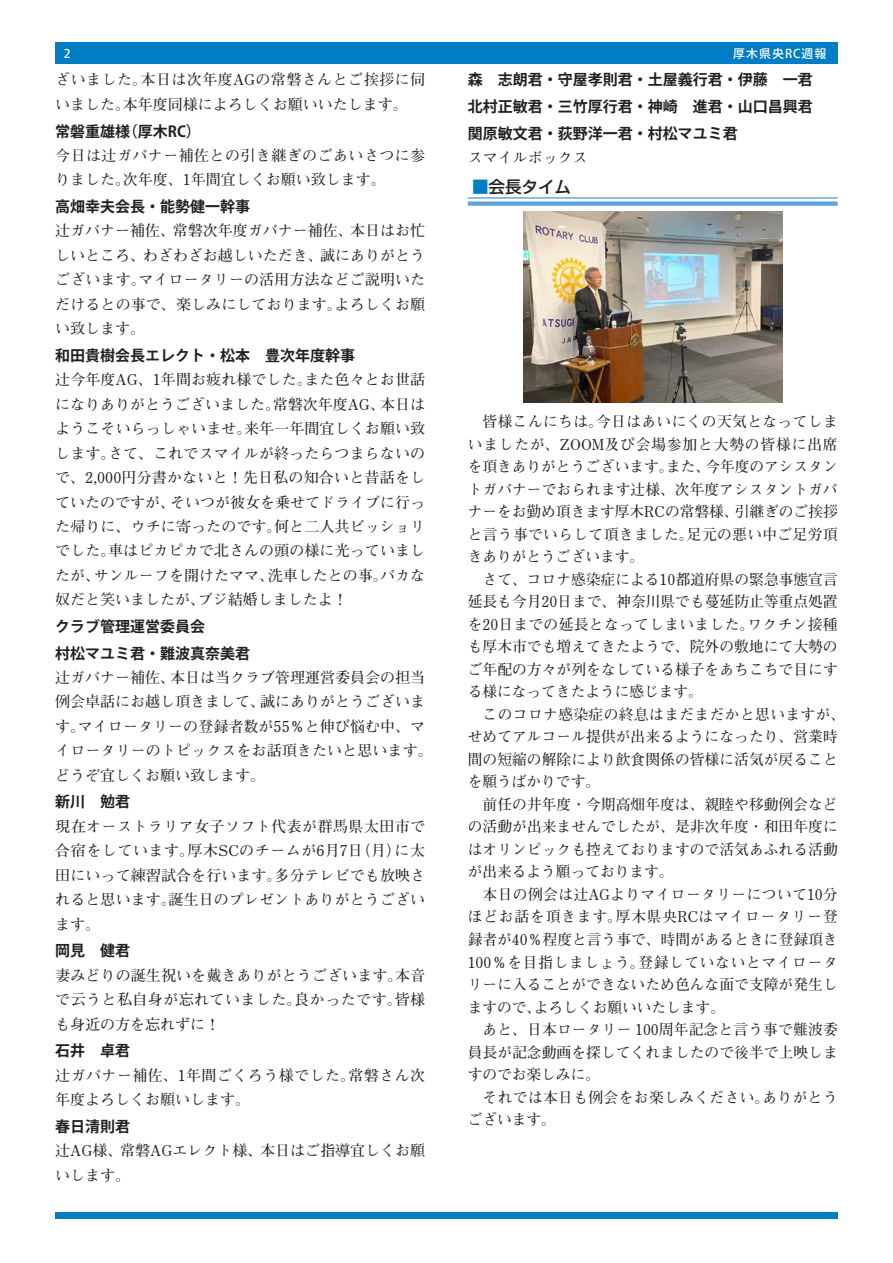
<style>
.page{position:relative;width:893px;height:1263px;background:#fff}
.page>*{position:absolute;margin:0;border:0;box-sizing:border-box;transform-origin:0 0}
.本文タイトル1{font:500 16.5px "Shin Go Pro";color:#231f20}
.スマイル本文{font:700 15px/24.5px "Futo Min A101 Pro";letter-spacing:.005em;color:#231f20;text-align:justify}
.会長タイム本文{font:700 15px/22.5px "Futo Min A101 Pro";letter-spacing:.005em;color:#231f20;text-align:justify}
.スマイル氏名{font:700 15px "Koz Go Pr 6 N";color:#231f20}
.スマイル本文-2{font:700 15px/24.5px "Futo Min A101 Pro";letter-spacing:.03em;color:#231f20}
.会長タイム本文-2{font:700 15px/22.5px "Futo Min A101 Pro";letter-spacing:.03em;color:#231f20}
.t1{font:500 12px "Koz Go Pr 6 N";letter-spacing:.08em;color:#fff}
.s1{color:#007ec5}
</style>
<div class="page">
<div style="left:55px;top:43px;width:783px;height:21px;background:#007ec5"></div>
<div style="left:55px;top:1213px;width:783px;height:6px;background:#007ec5"></div>
<hr style="left:468px;top:197px;width:370px;height:2px;background:#60a3d8">
<div style="left:468px;top:201px;width:370px;height:5px;background:#60a3d8"></div>
<img style="left:523px;top:212px;width:259px;height:191px">
<p class="t1" style="left:64px;top:47px;width:8px">2</p>
<p class="t1" style="left:733px;top:47px;width:95px">厚木県央RC週報</p>
<p class="スマイル本文" style="left:55px;top:66px;width:371px">ざいました。本日は次年度AGの常磐さんとご挨拶に伺いました。本年度同様によろしくお願いいたします。</p>
<p class="スマイル氏名" style="left:55px;top:123px;width:147px">常磐重雄様（厚木RC）</p>
<p class="スマイル本文-2" style="left:55px;top:141px;width:372px">今日は辻ガバナー補佐との引き継ぎのごあいさつに参りました。次年度、1年間宜しくお願い致します。</p>
<p class="スマイル氏名" style="left:55px;top:198px;width:197px">高畑幸夫会長・能勢健一幹事</p>
<p class="スマイル本文" style="left:55px;top:217px;width:371px">辻ガバナー補佐、常磐次年度ガバナー補佐、本日はお忙しいところ、わざわざお越しいただき、誠にありがとうございます。マイロータリーの活用方法などご説明いただけるとの事で、楽しみにしております。よろしくお願い致します。</p>
<p class="スマイル氏名" style="left:55px;top:347px;width:302px">和田貴樹会長エレクト・松本　豊次年度幹事</p>
<p class="スマイル本文" style="left:55px;top:366px;width:371px">辻今年度AG、1年間お疲れ様でした。また色々とお世話になりありがとうございました。常磐次年度AG、本日はようこそいらっしゃいませ。来年一年間宜しくお願い致します。さて、これでスマイルが終ったらつまらないので、2,000円分書かないと！先日私の知合いと昔話をしていたのですが、そいつが彼女を乗せてドライブに行った帰りに、ウチに寄ったのです。何と二人共ビッショリでした。車はピカピカで北さんの頭の様に光っていましたが、サンルーフを開けたママ、洗車したとの事。バカな奴だと笑いましたが、ブジ結婚しましたよ！</p>
<p class="スマイル氏名" style="left:55px;top:618px;width:152px">クラブ管理運営委員会</p>
<p class="スマイル氏名" style="left:55px;top:645px;width:197px">村松マユミ君・難波真奈美君</p>
<p class="スマイル本文" style="left:55px;top:663px;width:379px;text-align:left">辻ガバナー補佐、本日は当クラブ管理運営委員会の担当例会卓話にお越し頂きまして、誠にありがとうございます。マイロータリーの登録者数が55％と伸び悩む中、マイロータリーのトピックスをお話頂きたいと思います。どうぞ宜しくお願い致します。</p>
<p class="スマイル氏名" style="left:55px;top:793px;width:77px">新川　勉君</p>
<p class="スマイル本文" style="left:55px;top:812px;width:372px">現在オーストラリア女子ソフト代表が群馬県太田市で合宿をしています。厚木SCのチームが6月7日（月）に太田にいって練習試合を行います。多分テレビでも放映されると思います。誕生日のプレゼントありがとうございます。</p>
<p class="スマイル氏名" style="left:55px;top:942px;width:77px">岡見　健君</p>
<p class="スマイル本文" style="left:55px;top:961px;width:371px">妻みどりの誕生祝いを戴きありがとうございます。本音で云うと私自身が忘れていました。良かったです。皆様も身近の方を忘れずに！</p>
<p class="スマイル氏名" style="left:55px;top:1042px;width:77px">石井　卓君</p>
<p class="スマイル本文-2" style="left:55px;top:1061px;width:371px">辻ガバナー補佐、1年間ごくろう様でした。常磐さん次年度よろしくお願いします。</p>
<p class="スマイル氏名" style="left:55px;top:1118px;width:77px">春日清則君</p>
<p class="スマイル本文" style="left:55px;top:1136px;width:371px">辻AG様、常磐AGエレクト様、本日はご指導宜しくお願いします。</p>
<p class="スマイル氏名" style="left:468px;top:72px;width:347px">森　志朗君・守屋孝則君・土屋義行君・伊藤　一君</p>
<p class="スマイル氏名" style="left:468px;top:98px;width:347px">北村正敏君・三竹厚行君・神崎　進君・山口昌興君</p>
<p class="スマイル氏名" style="left:468px;top:125px;width:271px">関原敏文君・荻野洋一君・村松マユミ君</p>
<p class="スマイル本文" style="left:468px;top:143px;width:121px">スマイルボックス</p>
<p class="本文タイトル1" style="left:472px;top:173px;width:100px"><span class="s1">■</span>会長タイム</p>
<p class="会長タイム本文" style="left:468px;top:409px;width:371px;text-indent:15px">皆様こんにちは。今日はあいにくの天気となってしまいましたが、ZOOM及び会場参加と大勢の皆様に出席を頂きありがとうございます。また、今年度のアシスタントガバナーでおられます辻様、次年度アシスタントガバナーをお勤め頂きます厚木RCの常磐様、引継ぎのご挨拶と言う事でいらして頂きました。足元の悪い中ご足労頂きありがとうございます。</p>
<p class="会長タイム本文" style="left:468px;top:566px;width:371px;text-indent:15px">さて、コロナ感染症による10都道府県の緊急事態宣言延長も今月20日まで、神奈川県でも蔓延防止等重点処置を20日までの延長となってしまいました。ワクチン接種も厚木市でも増えてきたようで、院外の敷地にて大勢のご年配の方々が列をなしている様子をあちこちで目にする様になってきたように感じます。</p>
<p class="会長タイム本文" style="left:468px;top:701px;width:379px;text-align:left;text-indent:15px">このコロナ感染症の終息はまだまだかと思いますが、せめてアルコール提供が出来るようになったり、営業時間の短縮の解除により飲食関係の皆様に活気が戻ることを願うばかりです。</p>
<p class="会長タイム本文" style="left:468px;top:791px;width:371px;text-indent:15px">前任の井年度・今期高畑年度は、親睦や移動例会などの活動が出来ませんでしたが、是非次年度・和田年度にはオリンピックも控えておりますので活気あふれる活動が出来るよう願っております。</p>
<p class="会長タイム本文" style="left:468px;top:881px;width:372px;text-indent:15px">本日の例会は辻AGよりマイロータリーについて10分ほどお話を頂きます。厚木県央RCはマイロータリー登録者が40％程度と言う事で、時間があるときに登録頂き100％を目指しましょう。登録していないとマイロータリーに入ることができないため色んな面で支障が発生しますので、よろしくお願いいたします。</p>
<p class="会長タイム本文" style="left:468px;top:1016px;width:371px;text-indent:15px">あと、日本ロータリー 100周年記念と言う事で難波委員長が記念動画を探してくれましたので後半で上映しますのでお楽しみに。</p>
<p class="会長タイム本文-2" style="left:468px;top:1084px;width:371px;text-indent:15px">それでは本日も例会をお楽しみください。ありがとうございます。</p>
</div>
